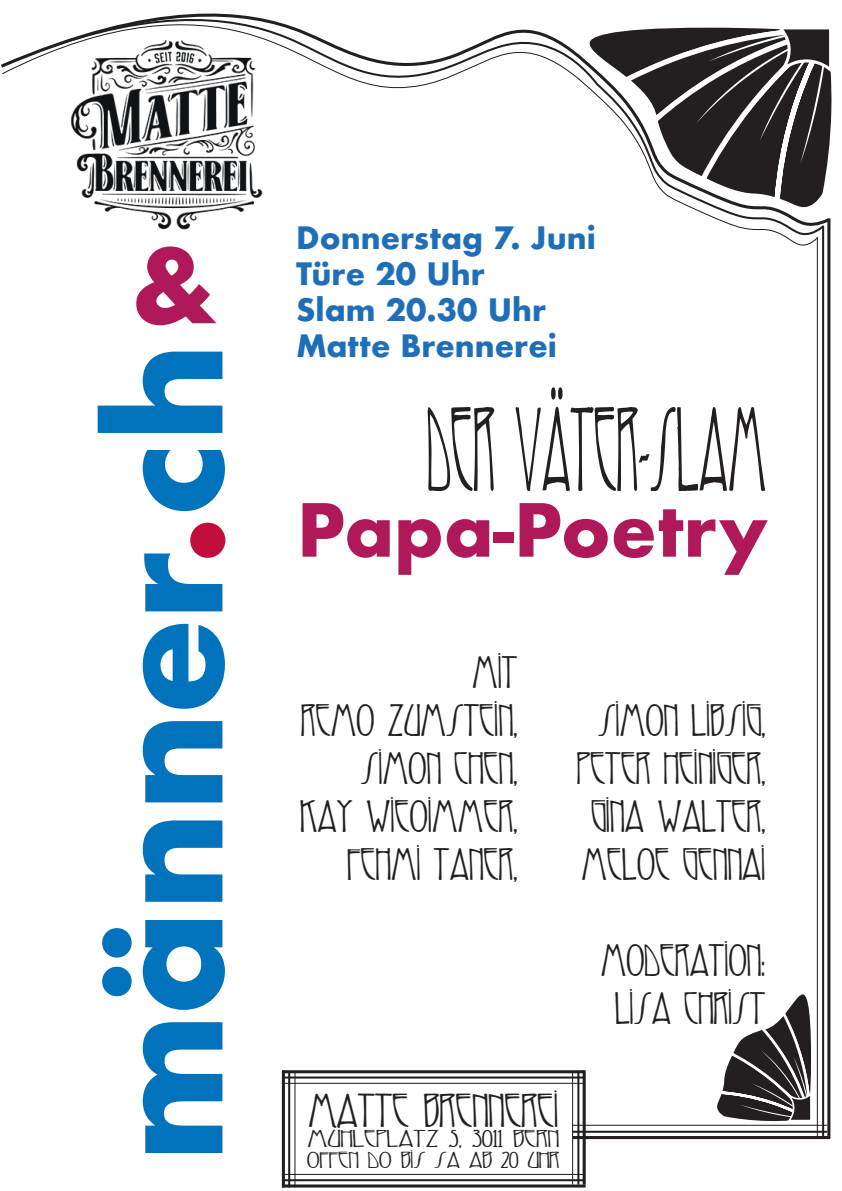
<style>
.page{position:relative;width:842px;height:1191px;background:#fff}
.page>*{position:absolute;margin:0;border:0;box-sizing:border-box;transform-origin:0 0}
.t1{font:105px "Reynold Art Deco";color:#231f20;scale:.57 1}
.t2{font:700 99px "Futura";color:#af1859}
.t3{font:700 71px "Futura";color:#af1859}
.t4{font:41.8px "Reynold Art Deco";color:#231f20;scale:1.06 1}
.t5{font:40px/48px "Reynold Art Deco";color:#231f20;text-align:center}
.t6{font:700 30px/36px "Futura";color:#1f6fb8}
.t7{font:21.4px "Reynold Art Deco";color:#231f20;scale:1.47 1}
.t8{font:20.4px "Reynold Art Deco";letter-spacing:-.01em;color:#231f20;scale:1.37 1}
</style>
<div class="page">
<svg style="left:1px;top:25px;width:818px;height:221px"></svg>
<hr style="left:827px;top:218px;width:3px;height:920px;background:#231f20">
<hr style="left:822px;top:226px;width:2px;height:912px;background:#231f20">
<hr style="left:817px;top:237px;width:1px;height:901px;background:#231f20">
<hr style="left:573px;top:1136px;width:257px;height:3px;background:#231f20">
<hr style="left:573px;top:1130px;width:254px;height:2px;background:#231f20">
<hr style="left:573px;top:1124px;width:254px;height:1px;background:#231f20">
<hr style="left:282px;top:1070px;width:3px;height:117px;background:#231f20">
<hr style="left:288px;top:1071px;width:2px;height:116px;background:#231f20">
<hr style="left:294px;top:1071px;width:1px;height:116px;background:#231f20">
<hr style="left:583px;top:1070px;width:3px;height:114px;background:#231f20">
<hr style="left:577px;top:1071px;width:2px;height:113px;background:#231f20">
<hr style="left:572px;top:1071px;width:1px;height:113px;background:#231f20">
<hr style="left:282px;top:1070px;width:302px;height:3px;background:#231f20">
<hr style="left:282px;top:1076px;width:302px;height:2px;background:#231f20">
<hr style="left:282px;top:1082px;width:302px;height:1px;background:#231f20">
<hr style="left:282px;top:1184px;width:304px;height:3px;background:#231f20">
<hr style="left:282px;top:1179px;width:302px;height:2px;background:#231f20">
<hr style="left:282px;top:1173px;width:302px;height:2px;background:#231f20">
<img style="left:56px;top:17px;width:232px;height:229px">
<svg style="left:581px;top:25px;width:251px;height:193px"></svg>
<svg style="left:711px;top:990px;width:106px;height:150px"></svg>
<svg style="left:143px;top:1022px;width:79px;height:131px"></svg>
<svg style="left:102px;top:920px;width:123px;height:90px"></svg>
<svg style="left:143px;top:820px;width:79px;height:81px"></svg>
<svg style="left:143px;top:721px;width:79px;height:81px"></svg>
<svg style="left:143px;top:624px;width:82px;height:85px"></svg>
<svg style="left:144px;top:522px;width:81px;height:89px"></svg>
<svg style="left:143px;top:450px;width:82px;height:61px"></svg>
<svg style="left:98px;top:351px;width:124px;height:82px"></svg>
<h2 class="t2" style="left:132px;top:214px;width:86px">&amp;</h2>
<p class="t6" style="left:296px;top:220px;width:301px">Donnerstag 7. Juni<br>Türe 20 Uhr<br>Slam 20.30 Uhr<br>Matte Brennerei</p>
<h1 class="t1" style="left:427px;top:382px;width:597px">DER VÄTER-SLAM</h1>
<h3 class="t3" style="left:297px;top:478px;width:472px">Papa-Poetry</h3>
<p class="t5" style="left:300px;top:648px;width:219px;text-align:right">MIT<br>REMO ZUMSTEIN,<br>SIMON CHEN,<br>KAY WIEOIMMER,<br>FEHMI TANER,</p>
<p class="t5" style="left:577px;top:696px;width:190px">SIMON LIBSIG,<br>PETER HEINIGER,<br>GINA WALTER,<br>MELOE GENNAI</p>
<p class="t5" style="left:600px;top:936px;width:167px">MODERATION:<br>LISA CHRIST</p>
<p class="t4" style="left:308px;top:1083px;width:238px">MATTE BRENNEREI</p>
<p class="t7" style="left:307px;top:1125px;width:173px">MÜHLEPLATZ 5, 3011 BERN</p>
<p class="t8" style="left:307px;top:1146px;width:186px">OFFEN DO BIS SA AB 20 UHR</p>
</div>
